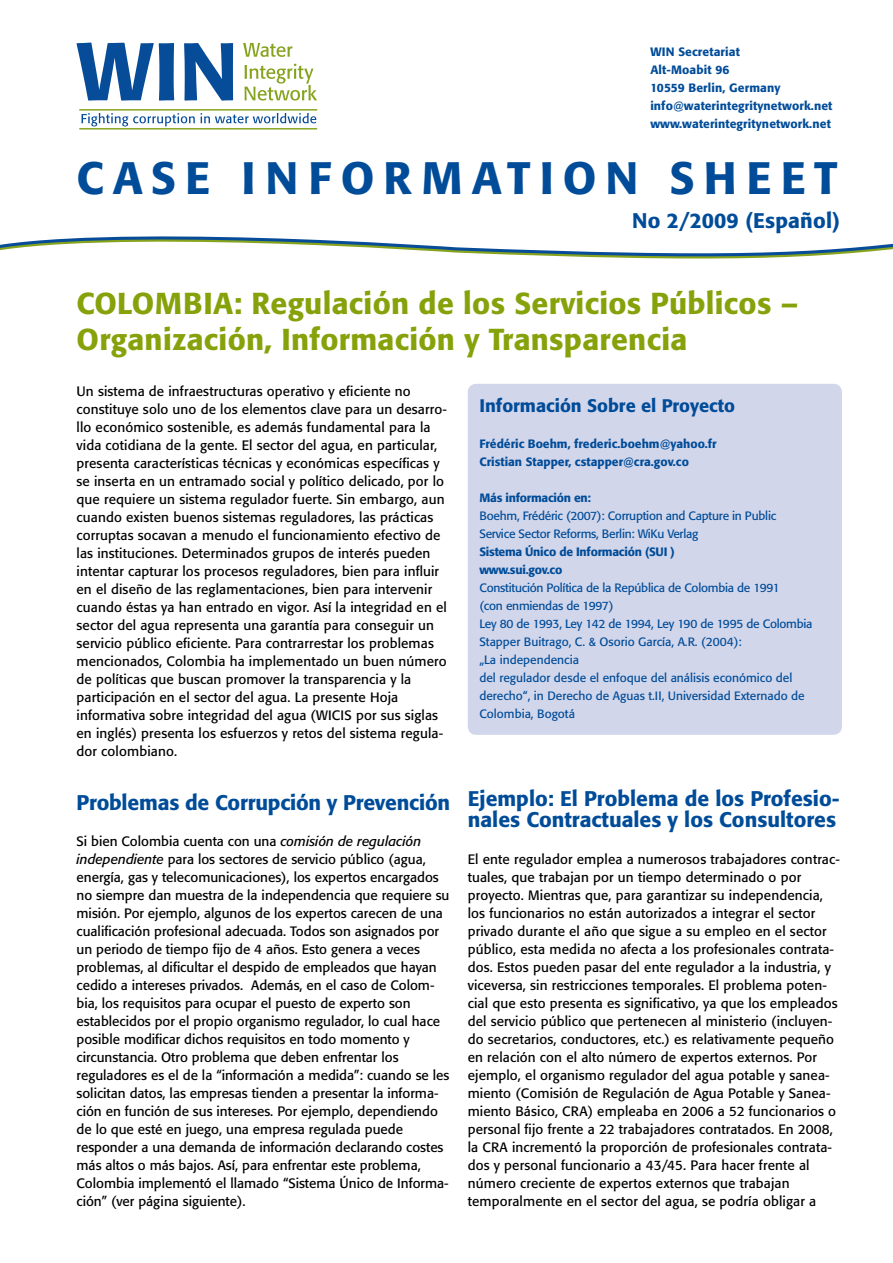
<style>
.page{position:relative;width:893px;height:1263px;background:#fff}
.page>*{position:absolute;margin:0;border:0;box-sizing:border-box;transform-origin:0 0}
.t1{font:500 45px "Formata";letter-spacing:.21em;color:#004c99}
.t2{font:500 30px/36px "Formata";letter-spacing:.01em;color:#86a20b}
.t3{font:500 21px/21px "Formata";color:#004c99}
.t4{font:500 18px "Formata";color:#004c99}
.t5{font:13.5px/18px "Formata";letter-spacing:.01em;color:#000}
.t6{font:12px/18px "Formata";color:#004c99}
.t7{font:500 12px/18px "Formata";color:#004c99}
.t8{font:12px/18px "Formata";letter-spacing:-.02em;color:#004c99}
.t9{font:500 12px/18px "Formata";letter-spacing:-.02em;color:#004c99}
.s1{font-style:italic}
</style>
<div class="page">
<svg style="left:77px;top:43px;width:156px;height:58px"></svg>
<svg style="left:243px;top:43px;width:50px;height:14px"></svg>
<svg style="left:245px;top:64px;width:72px;height:37px"></svg>
<svg style="left:81px;top:113px;width:235px;height:13px"></svg>
<hr style="left:79px;top:109px;width:238px;height:2px;background:#86a31e">
<hr style="left:79px;top:128px;width:238px;height:2px;background:#86a31e">
<svg style="left:0;top:236px;width:893px;height:23px"></svg>
<div style="left:468px;top:384px;width:374px;height:351px;background:#d2d6ea;border-radius:9px"></div>
<p class="t7" style="left:650px;top:43px;width:184px">WIN Secretariat<br>Alt-Moabit 96<br>10559 Berlin, Germany info@waterintegritynetwork.net www.waterintegritynetwork.net</p>
<h1 class="t1" style="left:77px;top:151px;width:70px">Case</h1>
<h1 class="t1" style="left:242px;top:151px;width:62px">Information</h1>
<h1 class="t1" style="left:669px;top:151px;width:108px">Sheet</h1>
<h3 class="t3" style="left:632px;top:210px;width:209px">No 2/2009 (Español)</h3>
<h2 class="t2" style="left:77px;top:285px;width:723px">COLOMBIA: Regulación de los Servicios Públicos –<br>Organización, Información y Transparencia</h2>
<p class="t5" style="left:77px;top:382px;width:372px">Un sistema de infraestructuras operativo y eficiente no constituye solo uno de los elementos clave para un desarro&shy;llo económico sostenible, es además fundamental para la vida cotidiana de la gente. El sector del agua, en particular, presenta características técnicas y económicas específicas y se inserta en un entramado social y político delicado, por lo que requiere un sistema regulador fuerte. Sin embargo, aun cuando existen buenos sistemas reguladores, las prácticas corruptas socavan a menudo el funcionamiento efectivo de las instituciones. Determinados grupos de interés pueden intentar capturar los procesos reguladores, bien para influir en el diseño de las reglamentaciones, bien para intervenir cuando éstas ya han entrado en vigor. Así la integridad en el sector del agua representa una garantía para conseguir un servicio público eficiente. Para contrarrestar los problemas mencionados, Colombia ha implementado un buen número de políticas que buscan promover la transparencia y la participación en el sector del agua. La presente Hoja informativa sobre integridad del agua (WICIS por sus siglas en inglés) presenta los esfuerzos y retos del sistema regula&shy;dor colombiano.</p>
<h3 class="t3" style="left:77px;top:792px;width:375px">Problemas de Corrupción y Prevención</h3>
<p class="t5" style="left:77px;top:832px;width:374px">Si bien Colombia cuenta con una <span class="s1">comisión de regulación independiente</span> para los sectores de servicio público (agua, energía, gas y telecomunicaciones), los expertos encargados no siempre dan muestra de la independencia que requiere su misión. Por ejemplo, algunos de los expertos carecen de una cualificación profesional adecuada. Todos son asignados por un periodo de tiempo fijo de 4 años. Esto genera a veces problemas, al dificultar el despido de empleados que hayan cedido a intereses privados. Además, en el caso de Colom&shy;bia, los requisitos para ocupar el puesto de experto son establecidos por el propio organismo regulador, lo cual hace posible modificar dichos requisitos en todo momento y circunstancia. Otro problema que deben enfrentar los reguladores es el de la “información a medida”: cuando se les solicitan datos, las empresas tienden a presentar la informa&shy;ción en función de sus intereses. Por ejemplo, dependiendo de lo que esté en juego, una empresa regulada puede responder a una demanda de información declarando costes más altos o más bajos. Así, para enfrentar este problema, Colombia implementó el llamado “Sistema Único de Informa&shy;ción” (ver página siguiente).</p>
<h3 class="t4" style="left:479px;top:394px;width:257px">Información Sobre el Proyecto</h3>
<p class="t7" style="left:479px;top:435px;width:239px">Frédéric Boehm, frederic.boehm@yahoo.fr<br>Cristian Stapper, cstapper@cra.gov.co</p>
<p class="t9" style="left:479px;top:489px;width:113px">Más información en:</p>
<p class="t8" style="left:479px;top:507px;width:298px">Boehm, Frédéric (2007): Corruption and Capture in Public<br>Service Sector Reforms, Berlin: WiKu Verlag</p>
<p class="t9" style="left:479px;top:543px;width:197px">Sistema Único de Información (SUI ) www.sui.gov.co</p>
<p class="t6" style="left:479px;top:579px;width:335px">Constitución Política de la República de Colombia de 1991<br>(con enmiendas de 1997)<br>Ley 80 de 1993, Ley 142 de 1994, Ley 190 de 1995 de Colombia Stapper Buitrago, C. &amp; Osorio García, A.R. (2004):<br>„La independencia<br>del regulador desde el enfoque del análisis económico del derecho“, in Derecho de Aguas t.II, Universidad Externado de Colombia, Bogotá</p>
<h3 class="t3" style="left:468px;top:788px;width:373px">Ejemplo: El Problema de los Profesio&shy;nales Contractuales y los Consultores</h3>
<p class="t5" style="left:468px;top:850px;width:374px">El ente regulador emplea a numerosos trabajadores contrac&shy;tuales, que trabajan por un tiempo determinado o por proyecto. Mientras que, para garantizar su independencia, los funcionarios no están autorizados a integrar el sector privado durante el año que sigue a su empleo en el sector público, esta medida no afecta a los profesionales contrata&shy;dos. Estos pueden pasar del ente regulador a la industria, y viceversa, sin restricciones temporales. El problema poten&shy;cial que esto presenta es significativo, ya que los empleados del servicio público que pertenecen al ministerio (incluyen&shy;do secretarios, conductores, etc.) es relativamente pequeño en relación con el alto número de expertos externos. Por ejemplo, el organismo regulador del agua potable y sanea&shy;miento (Comisión de Regulación de Agua Potable y Sanea&shy;miento Básico, CRA) empleaba en 2006 a 52 funcionarios o personal fijo frente a 22 trabajadores contratados. En 2008, la CRA incrementó la proporción de profesionales contrata&shy;dos y personal funcionario a 43/45. Para hacer frente al número creciente de expertos externos que trabajan temporalmente en el sector del agua, se podría obligar a</p>
</div>
